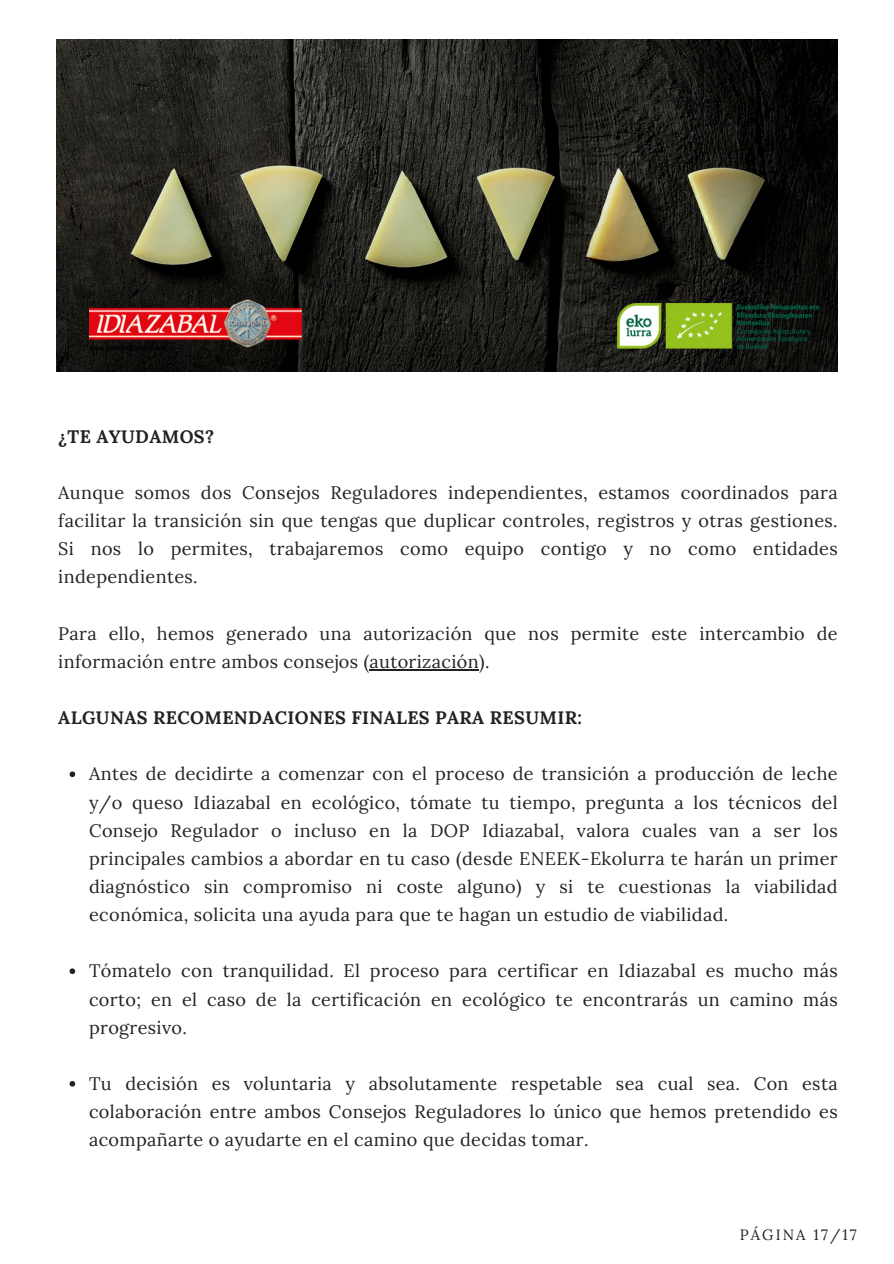
<style>
.page{position:relative;width:894px;height:1264px;background:#fff}
.page>*{position:absolute;margin:0;border:0;box-sizing:border-box;transform-origin:0 0}
.t1{font:18px/28.2px "Lora";letter-spacing:.02em;color:#222;text-align:justify}
.t2{font:700 18px "Lora";letter-spacing:.02em;color:#222}
.t3{font:14.85px "Lora";letter-spacing:.14em;color:#222}
</style>
<div class="page">
<img style="left:57px;top:39px;width:780px;height:332px">
<img style="left:89px;top:300px;width:212px;height:52px">
<hr style="left:369px;top:669px;width:110px;height:1px;background:#222">
<svg style="left:70px;top:771px;width:5px;height:6px"></svg>
<svg style="left:70px;top:968px;width:5px;height:6px"></svg>
<svg style="left:70px;top:1081px;width:5px;height:5px"></svg>
<img style="left:617px;top:304px;width:201px;height:45px">
<h1 class="t2" style="left:58px;top:424px;width:157px">¿TE AYUDAMOS?</h1>
<h2 class="t1" style="left:58px;top:478px;width:780px">Aunque somos dos Consejos Reguladores independientes, estamos coordinados para facilitar la transición sin que tengas que duplicar controles, registros y otras gestiones.<br>Si nos lo permites, trabajaremos como equipo contigo y no como entidades independientes.</h2>
<h3 class="t1" style="left:58px;top:619px;width:780px">Para ello, hemos generado una autorización que nos permite este intercambio de información entre ambos consejos (autorización).</h3>
<h3 class="t2" style="left:58px;top:706px;width:525px">ALGUNAS RECOMENDACIONES FINALES PARA RESUMIR:</h3>
<h2 class="t1" style="left:89px;top:759px;width:750px">Antes de decidirte a comenzar con el proceso de transición a producción de leche y/o queso Idiazabal en ecológico, tómate tu tiempo, pregunta a los técnicos del Consejo Regulador o incluso en la DOP Idiazabal, valora cuales van a ser los principales cambios a abordar en tu caso (desde ENEEK-Ekolurra te harán un primer diagnóstico sin compromiso ni coste alguno) y si te cuestionas la viabilidad económica, solicita una ayuda para que te hagan un estudio de viabilidad.</h2>
<h3 class="t1" style="left:89px;top:956px;width:750px">Tómatelo con tranquilidad. El proceso para certificar en Idiazabal es mucho más corto; en el caso de la certificación en ecológico te encontrarás un camino más progresivo.</h3>
<p class="t1" style="left:89px;top:1069px;width:750px">Tu decisión es voluntaria y absolutamente respetable sea cual sea. Con esta colaboración entre ambos Consejos Reguladores lo único que hemos pretendido es acompañarte o ayudarte en el camino que decidas tomar.</p>
<p class="t3" style="left:739px;top:1224px;width:118px">PÁGINA 17/17</p>
</div>
